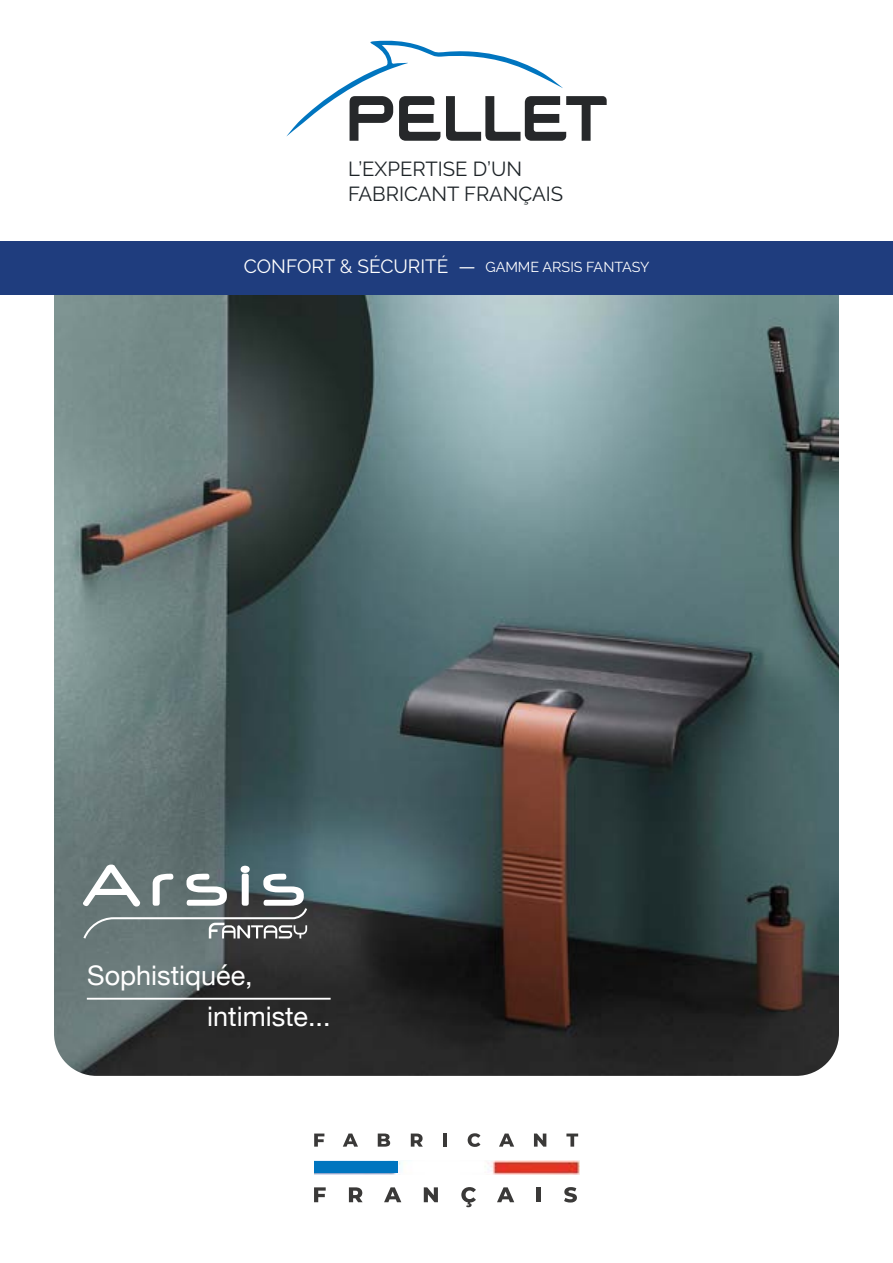
<style>
.page{position:relative;width:893px;height:1263px;background:#fff}
.page>*{position:absolute;margin:0;border:0;box-sizing:border-box;transform-origin:0 0}
.t1{font:27px/40.7px "Helvetica Neue";color:#fff}
.t2{font:20.25px/24.3px "Raleway";color:#1d2327}
.t3{font:19.2px "Raleway";color:#fff}
.s1{font-size:14.4px}
</style>
<div class="page">
<img style="left:54px;top:294px;width:785px;height:782px">
<div style="left:0;top:241px;width:893px;height:53px;background:#1f3d7e"></div>
<svg style="left:286px;top:40px;width:321px;height:101px"></svg>
<svg style="left:83px;top:864px;width:224px;height:74px"></svg>
<hr style="left:87px;top:998px;width:244px;height:2px;background:#fff">
<img style="left:314px;top:1161px;width:265px;height:13px">
<svg style="left:314px;top:1133px;width:10px;height:13px"></svg>
<svg style="left:343px;top:1133px;width:15px;height:13px"></svg>
<svg style="left:378px;top:1133px;width:12px;height:13px"></svg>
<svg style="left:411px;top:1133px;width:12px;height:13px"></svg>
<hr style="left:443px;top:1133px;width:4px;height:13px;background:#3a3938">
<svg style="left:468px;top:1133px;width:12px;height:14px"></svg>
<svg style="left:499px;top:1133px;width:15px;height:13px"></svg>
<svg style="left:534px;top:1133px;width:12px;height:13px"></svg>
<svg style="left:566px;top:1133px;width:12px;height:13px"></svg>
<svg style="left:314px;top:1187px;width:12px;height:15px"></svg>
<svg style="left:349px;top:1187px;width:14px;height:15px"></svg>
<svg style="left:384px;top:1187px;width:17px;height:15px"></svg>
<svg style="left:424px;top:1187px;width:14px;height:15px"></svg>
<svg style="left:461px;top:1187px;width:15px;height:20px"></svg>
<svg style="left:497px;top:1187px;width:17px;height:15px"></svg>
<hr style="left:537px;top:1187px;width:4px;height:15px;background:#3a3938">
<svg style="left:564px;top:1187px;width:13px;height:15px"></svg>
<div style="left:314px;top:1162px;width:84px;height:11px;background:#0075bf"></div>
<p class="t2" style="left:348px;top:157px;width:217px">L’EXPERTISE D’UN<br>FABRICANT FRANÇAIS</p>
<p class="t3" style="left:244px;top:255px;width:407px">CONFORT &amp; SÉCURITÉ — <span class="s1">GAMME ARSIS FANTASY</span></p>
<h1 class="t1" style="left:207px;top:957px;width:125px;text-indent:-120px">Sophistiquée, intimiste...</h1>
</div>
